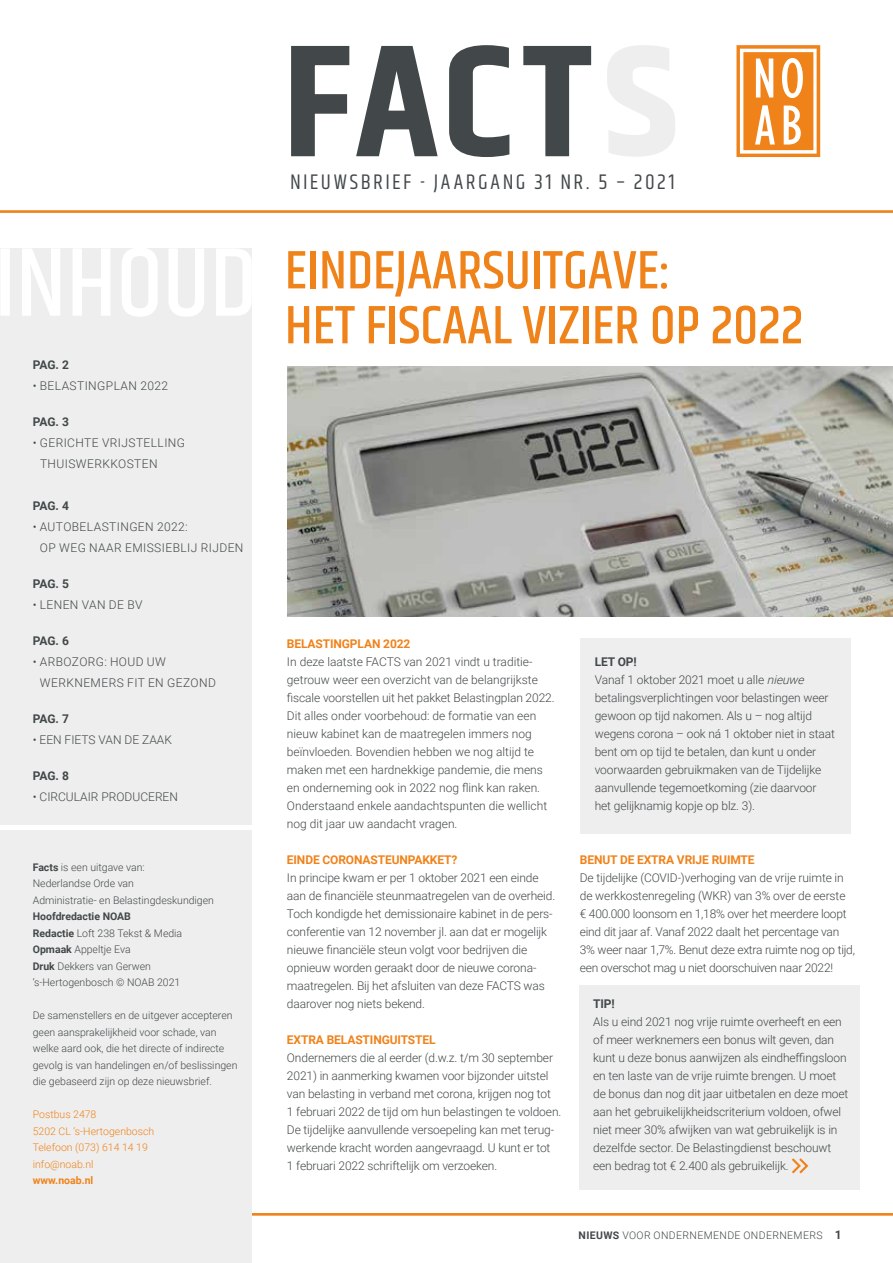
<style>
.page{position:relative;width:893px;height:1263px;background:#fff}
.page>*{position:absolute;margin:0;border:0;box-sizing:border-box;transform-origin:0 0}
.t1{font:500 54.9px/54.9px "Khand";color:#f0821a}
.t2{font:21.6px "Khand";letter-spacing:.115em;color:#424849}
.t3{font:300 12px/18px "Roboto";letter-spacing:-.01em;color:#424849}
.t4{font:300 12px/21px "Roboto";letter-spacing:.035em;color:#424849}
.t5{font:700 12px "Roboto";letter-spacing:-.01em;color:#f0821a}
.t6{font:700 12px "Roboto";letter-spacing:-.01em;color:#424849}
.t7{font:300 10.5px/16.5px "Roboto";color:#424849}
.t8{font:300 10.5px/16.5px "Roboto";color:#f0821a}
.t9{font:300 10.5px "Roboto";letter-spacing:.035em;color:#424849}
.t10{font:700 10.5px "Roboto";color:#f0821a}
.s1{font-weight:700}
.s2{font-style:italic}
.s3{font-weight:700;font-size:12px}
</style>
<div class="page">
<svg style="left:736px;top:45px;width:84px;height:112px"></svg>
<svg style="left:291px;top:45px;width:301px;height:112px"></svg>
<svg style="left:607px;top:45px;width:68px;height:112px"></svg>
<hr style="left:0;top:210px;width:893px;height:3px;background:#f0821a">
<hr style="left:0;top:1213px;width:893px;height:3px;background:#f0821a">
<div style="left:0;top:249px;width:252px;height:1014px;background:#eee"></div>
<hr style="left:0;top:825px;width:277px;height:4px;background:#fff">
<svg style="left:0;top:248px;width:252px;height:69px"></svg>
<div style="left:580px;top:638px;width:270px;height:195px;background:#eee"></div>
<div style="left:580px;top:985px;width:280px;height:204px;background:#eee"></div>
<img style="left:288px;top:366px;width:605px;height:251px">
<svg style="left:792px;top:1158px;width:17px;height:16px"></svg>
<p class="t6" style="left:33px;top:356px;width:38px">PAG. 2</p>
<p class="t4" style="left:33px;top:374px;width:137px">• BELASTINGPLAN 2022</p>
<p class="t6" style="left:33px;top:413px;width:38px">PAG. 3</p>
<p class="t4" style="left:40px;top:431px;width:147px;text-indent:-7px">• GERICHTE VRIJSTELLING<br>THUISWERKKOSTEN</p>
<p class="t6" style="left:33px;top:497px;width:38px">PAG. 4</p>
<p class="t4" style="left:40px;top:515px;width:205px;text-indent:-7px">• AUTOBELASTINGEN 2022:<br>OP WEG NAAR EMISSIEBLIJ RIJDEN</p>
<p class="t6" style="left:33px;top:575px;width:38px">PAG. 5</p>
<p class="t4" style="left:33px;top:593px;width:111px">• LENEN VAN DE BV</p>
<p class="t6" style="left:33px;top:632px;width:38px">PAG. 6</p>
<p class="t4" style="left:40px;top:650px;width:177px;text-indent:-7px">• ARBOZORG: HOUD UW<br>WERKNEMERS FIT EN GEZOND</p>
<p class="t6" style="left:33px;top:710px;width:38px">PAG. 7</p>
<p class="t3" style="left:33px;top:730px;width:141px">• EEN FIETS VAN DE ZAAK</p>
<p class="t6" style="left:33px;top:767px;width:38px">PAG. 8</p>
<p class="t3" style="left:33px;top:787px;width:147px">• CIRCULAIR PRODUCEREN</p>
<p class="t7" style="left:33px;top:858px;width:183px"><span class="s1">Facts</span> is een uitgave van:<br>Nederlandse Orde van<br>Administratie- en Belastingdeskundigen</p>
<p class="t7" style="left:33px;top:908px;width:151px"><span class="s1">Hoofdredactie NOAB<br>Redactie</span> Loft 238 Tekst &amp; Media<br><span class="s1">Opmaak</span> Appeltje Eva<br><span class="s1">Druk</span> Dekkers van Gerwen ‘s-Hertogenbosch © NOAB 2021</p>
<p class="t7" style="left:33px;top:1007px;width:206px">De samenstellers en de uitgever accepteren geen aansprakelijkheid voor schade, van welke aard ook, die het directe of indirecte gevolg is van handelingen en/of beslissingen die gebaseerd zijn op deze nieuwsbrief.</p>
<p class="t8" style="left:33px;top:1106px;width:123px">Postbus 2478<br>5202 CL ‘s-Hertogenbosch<br>Telefoon (073) 614 14 19 info@noab.nl</p>
<p class="t10" style="left:33px;top:1173px;width:62px">www.noab.nl</p>
<h2 class="t2" style="left:290px;top:169px;width:386px">NIEUWSBRIEF - JAARGANG 31 NR. 5 – 2021</h2>
<h1 class="t1" style="left:285px;top:246px;width:520px">EINDEJAARSUITGAVE:<br>HET FISCAAL VIZIER OP 2022</h1>
<p class="t5" style="left:287px;top:635px;width:125px">BELASTINGPLAN 2022</p>
<p class="t3" style="left:287px;top:652px;width:269px">In deze laatste FACTS van 2021 vindt u traditie&shy;getrouw weer een overzicht van de belangrijkste fiscale voorstellen uit het pakket Belastingplan 2022.<br>Dit alles onder voorbehoud: de formatie van een nieuw kabinet kan de maatregelen immers nog beïnvloeden. Bovendien hebben we nog altijd te maken met een hardnekkige pandemie, die mens en onderneming ook in 2022 nog flink kan raken.<br>Onderstaand enkele aandachtspunten die wellicht nog dit jaar uw aandacht vragen.</p>
<p class="t5" style="left:287px;top:851px;width:172px">EINDE CORONASTEUNPAKKET?</p>
<p class="t3" style="left:287px;top:868px;width:270px">In principe kwam er per 1 oktober 2021 een einde aan de financiële steunmaatregelen van de overheid.<br>Toch kondigde het demissionaire kabinet in de pers&shy;conferentie van 12 november jl. aan dat er mogelijk nieuwe financiële steun volgt voor bedrijven die opnieuw worden geraakt door de nieuwe corona&shy;maatregelen. Bij het afsluiten van deze FACTS was daarover nog niets bekend.</p>
<p class="t5" style="left:287px;top:1031px;width:150px">EXTRA BELASTINGUITSTEL</p>
<p class="t3" style="left:287px;top:1048px;width:276px">Ondernemers die al eerder (d.w.z. t/m 30 september 2021) in aanmerking kwamen voor bijzonder uitstel van belasting in verband met corona, krijgen nog tot<br>1 februari 2022 de tijd om hun belastingen te voldoen.<br>De tijdelijke aanvullende versoepeling kan met terug&shy;werkende kracht worden aangevraagd. U kunt er tot<br>1 februari 2022 schriftelijk om verzoeken.</p>
<p class="t3" style="left:595px;top:653px;width:242px"><span class="s1">LET OP!<br></span>Vanaf 1 oktober 2021 moet u alle <span class="s2">nieuwe </span>betalingsverplichtingen voor belastingen weer gewoon op tijd nakomen. Als u – nog altijd wegens corona – ook ná 1 oktober niet in staat bent om op tijd te betalen, dan kunt u onder voorwaarden gebruikmaken van de Tijdelijke aanvullende tegemoetkoming (zie daarvoor het gelijknamig kopje op blz. 3).</p>
<p class="t5" style="left:580px;top:851px;width:176px">BENUT DE EXTRA VRIJE RUIMTE</p>
<p class="t3" style="left:580px;top:868px;width:277px">De tijdelijke (COVID-)verhoging van de vrije ruimte in de werkkostenregeling (WKR) van 3% over de eerste € 400.000 loonsom en 1,18% over het meerdere loopt eind dit jaar af. Vanaf 2022 daalt het percentage van 3% weer naar 1,7%. Benut deze extra ruimte nog op tijd, een overschot mag u niet doorschuiven naar 2022!</p>
<p class="t6" style="left:593px;top:995px;width:23px">TIP!</p>
<p class="t3" style="left:593px;top:1012px;width:257px">Als u eind 2021 nog vrije ruimte overheeft en een of meer werknemers een bonus wilt geven, dan kunt u deze bonus aanwijzen als eindheffingsloon en ten laste van de vrije ruimte brengen. U moet de bonus dan nog dit jaar uitbetalen en deze moet aan het gebruikelijkheidscriterium voldoen, ofwel niet meer 30% afwijken van wat gebruikelijk is in dezelfde sector. De Belastingdienst beschouwt een bedrag tot € 2.400 als gebruikelijk.</p>
<p class="t9" style="left:579px;top:1228px;width:265px"><span class="s1">NIEUWS</span> VOOR ONDERNEMENDE ONDERNEMERS <span class="s3">1</span></p>
</div>
